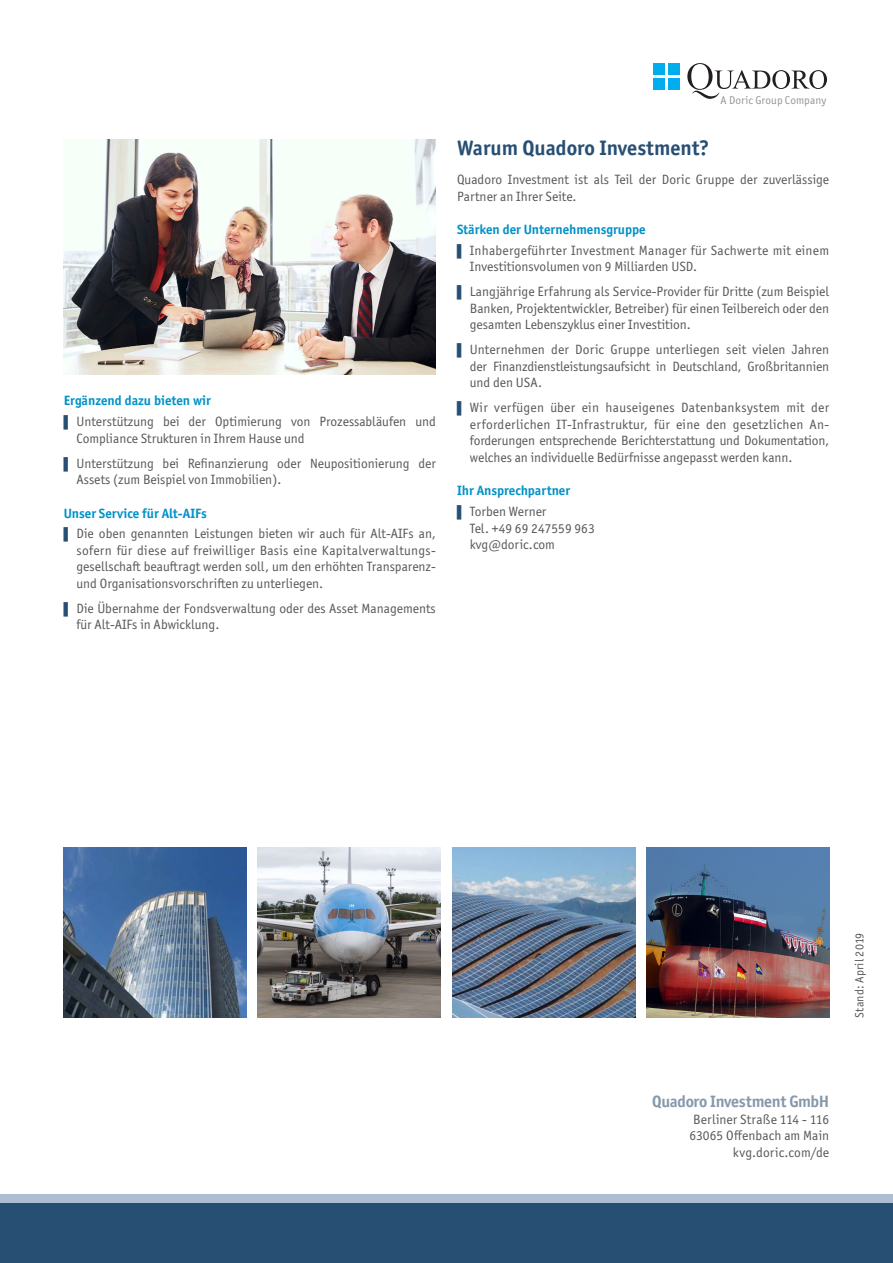
<style>
.page{position:relative;width:893px;height:1263px;background:#fff}
.page>*{position:absolute;margin:0;border:0;box-sizing:border-box;transform-origin:0 0}
.Titel_2_Cyan{font:700 21px "Officina Sans ITC Std";color:#274f74}
.Fließtext{font:700 16.5px "Officina Sans ITC Std";letter-spacing:-.02em;color:#8699ab}
.Fließtext-2{font:13.5px/16.5px "Officina Sans ITC Std";color:#57585a}
.Titel_3_dunkelblau{font:700 13.5px "Officina Sans ITC Std";color:#0092c8}
.Fließtext-3{font:13.5px/16.5px "Officina Sans ITC Std";letter-spacing:.02em;color:#57585a}
.Fließtext-4{font:12px "Officina Sans ITC Std";letter-spacing:.01em;color:#57585a}
.t1{font:11.4px "Officina Sans ITC Std";letter-spacing:.005em;color:#939598}
.s1{font-family:"Times New Roman";font-size:12px;color:#274f74}
</style>
<div class="page">
<div style="left:0;top:1201px;width:893px;height:62px;background:#274f74"></div>
<div style="left:0;top:1194px;width:893px;height:9px;background:#aebed2"></div>
<img style="left:64px;top:140px;width:372px;height:234px">
<img style="left:64px;top:847px;width:183px;height:170px">
<img style="left:452px;top:847px;width:183px;height:170px">
<img style="left:646px;top:847px;width:183px;height:170px">
<img style="left:258px;top:847px;width:183px;height:170px">
<div style="left:653px;top:64px;width:12px;height:11px;background:#00aeef"></div>
<div style="left:668px;top:64px;width:11px;height:11px;background:#00aeef"></div>
<div style="left:653px;top:78px;width:12px;height:11px;background:#00aeef"></div>
<div style="left:668px;top:78px;width:11px;height:11px;background:#00aeef"></div>
<svg style="left:687px;top:63px;width:140px;height:36px"></svg>
<p class="Titel_3_dunkelblau" style="left:64px;top:392px;width:149px">Ergänzend dazu bieten wir</p>
<p class="Fließtext-2" style="left:77px;top:413px;width:361px;text-indent:-13px"><span class="s1">▌</span> Unterstützung bei der Optimierung von Prozessabläufen und<br>Compliance Strukturen in Ihrem Hause und</p>
<p class="Fließtext-2" style="left:77px;top:455px;width:361px;text-indent:-13px"><span class="s1">▌</span> Unterstützung bei Refinanzierung oder Neupositionierung der<br>Assets (zum Beispiel von Immobilien).</p>
<p class="Titel_3_dunkelblau" style="left:64px;top:504px;width:145px">Unser Service für Alt-AIFs</p>
<p class="Fließtext-2" style="left:77px;top:525px;width:361px;text-align:justify;text-indent:-13px"><span class="s1">▌</span> Die oben genannten Leistungen bieten wir auch für Alt-AIFs an, sofern für diese auf freiwilliger Basis eine Kapitalverwaltungs&shy;gesellschaft beauftragt werden soll, um den erhöhten Transparenz&shy;und Organisationsvorschriften zu unterliegen.</p>
<p class="Fließtext-2" style="left:77px;top:600px;width:361px;text-indent:-13px"><span class="s1">▌</span> Die Übernahme der Fondsverwaltung oder des Asset Managements für Alt-AIFs in Abwicklung.</p>
<p class="t1" style="left:721px;top:94px;width:107px">A Doric Group Company</p>
<p class="Titel_2_Cyan" style="left:457px;top:135px;width:254px">Warum Quadoro Investment?</p>
<p class="Fließtext-2" style="left:457px;top:171px;width:374px">Quadoro Investment ist als Teil der Doric Gruppe der zuverlässige<br>Partner an Ihrer Seite.</p>
<p class="Titel_3_dunkelblau" style="left:457px;top:221px;width:190px">Stärken der Unternehmensgruppe</p>
<p class="Fließtext-3" style="left:470px;top:242px;width:361px;text-indent:-13px"><span class="s1">▌</span> Inhabergeführter Investment Manager für Sachwerte mit einem<br>Investitionsvolumen von 9 Milliarden USD.</p>
<p class="Fließtext-2" style="left:470px;top:283px;width:361px;text-align:justify;text-indent:-13px"><span class="s1">▌</span> Langjährige Erfahrung als Service-Provider für Dritte (zum Beispiel Banken, Projektentwickler, Betreiber) für einen Teilbereich oder den gesamten Lebenszyklus einer Investition.</p>
<p class="Fließtext-2" style="left:470px;top:341px;width:361px;text-align:justify;text-indent:-13px"><span class="s1">▌</span> Unternehmen der Doric Gruppe unterliegen seit vielen Jahren der Finanzdienstleistungsaufsicht in Deutschland, Großbritannien und den USA.</p>
<p class="Fließtext-2" style="left:470px;top:399px;width:361px;text-align:justify;text-indent:-13px"><span class="s1">▌</span> Wir verfügen über ein hauseigenes Datenbanksystem mit der erforderlichen IT-Infrastruktur, für eine den gesetzlichen An&shy;forderungen entsprechende Berichterstattung und Dokumentation, welches an individuelle Bedürfnisse angepasst werden kann.</p>
<p class="Titel_3_dunkelblau" style="left:457px;top:482px;width:115px">Ihr Ansprechpartner</p>
<p class="Fließtext-2" style="left:470px;top:503px;width:126px;text-indent:-13px"><span class="s1">▌</span> Torben Werner<br>Tel. +49 69 247559 963 kvg@doric.com</p>
<p class="Fließtext-4" style="left:852px;top:1017px;width:86px;rotate:-90deg">Stand: April 2019</p>
<p class="Fließtext" style="left:652px;top:1091px;width:178px">Quadoro Investment GmbH</p>
<p class="Fließtext-2" style="left:693px;top:1111px;width:137px">Berliner Straße 114 - 116</p>
<p class="Fließtext-2" style="left:689px;top:1127px;width:141px">63065 Offenbach am Main</p>
<p class="Fließtext-2" style="left:733px;top:1144px;width:98px">kvg.doric.com/de</p>
</div>
